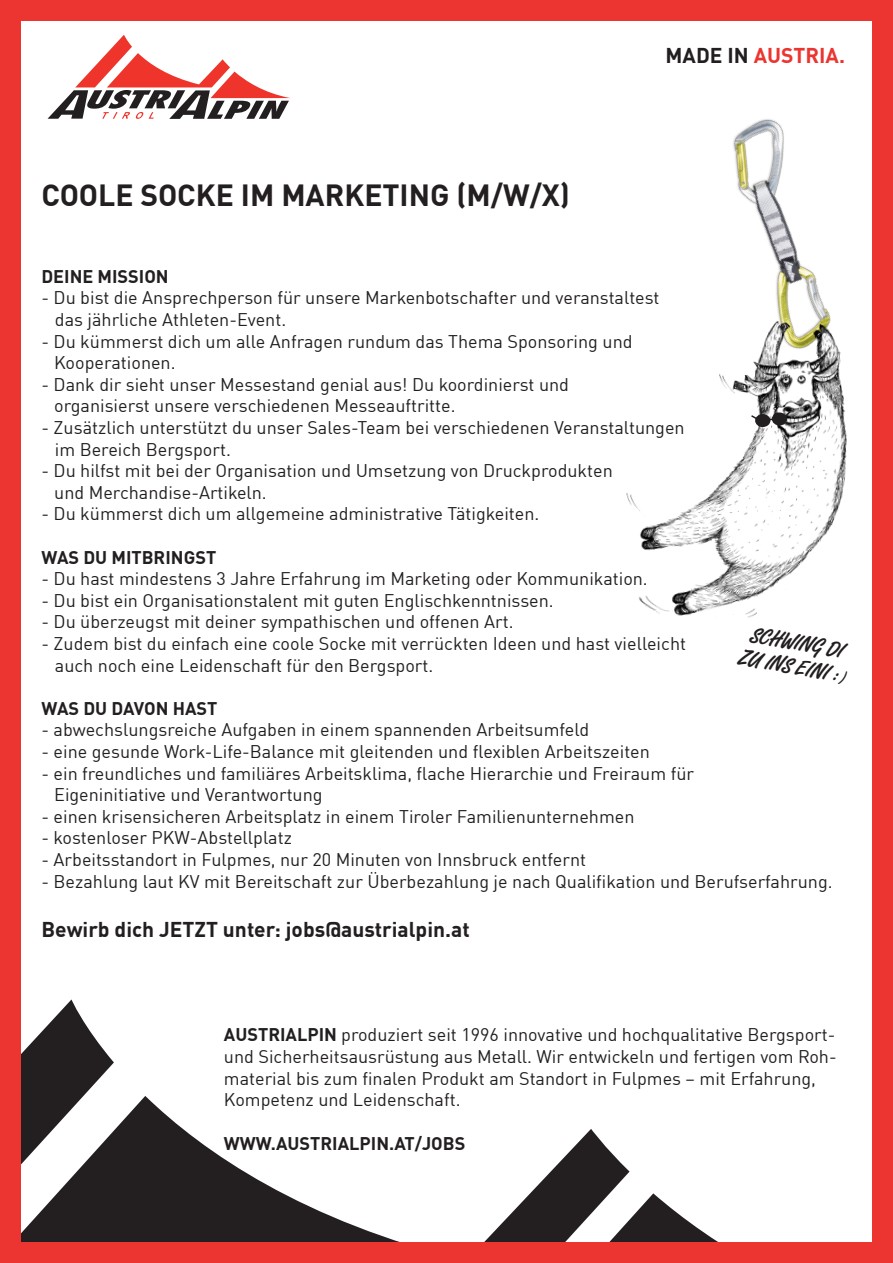
<style>
.page{position:relative;width:893px;height:1263px;background:#ec3430}
.page>*{position:absolute;margin:0;border:0;box-sizing:border-box;transform-origin:0 0}
.t1{font:700 30px "DIN Offc";color:#231f20}
.t2{font:24px/24px "Freestyle Script Bold Plain";color:#231f20;text-align:center}
.t3{font:700 21px "DIN Offc";color:#231f20}
.t4{font:700 21px "DIN Offc";color:#ec3430}
.t5{font:18px/21.6px "DIN Offc";color:#231f20}
.t6{font:700 18px "DIN Offc";color:#231f20}
.s1{color:#231f20}
.s2{font-size:15px}
.s3{font-weight:700}
</style>
<div class="page">
<div style="left:21px;top:21px;width:851px;height:1221px;background:#fff"></div>
<svg style="left:21px;top:999px;width:697px;height:243px"></svg>
<img style="left:733px;top:119px;width:64px;height:134px">
<img style="left:626px;top:253px;width:221px;height:365px">
<svg style="left:48px;top:35px;width:242px;height:84px"></svg>
<div style="left:755px;top:414px;width:15px;height:13px;background:#231f20;border-radius:50%"></div>
<div style="left:772px;top:412px;width:15px;height:13px;background:#231f20;border-radius:50%"></div>
<svg style="left:749px;top:409px;width:43px;height:13px"></svg>
<p class="t1" style="left:41px;top:176px;width:530px">COOLE SOCKE IM MARKETING (M/W/X)</p>
<p class="t4" style="left:666px;top:42px;width:181px"><span class="s1">MADE IN</span> AUSTRIA.</p>
<p class="t6" style="left:41px;top:264px;width:129px">DEINE MISSION</p>
<p class="t5" style="left:55px;top:287px;width:606px;text-indent:-13px">- Du bist die Ansprechperson für unsere Markenbotschafter und veranstaltest das jährliche Athleten-Event.</p>
<p class="t5" style="left:41px;top:330px;width:593px">- Du kümmerst dich um alle Anfragen rundum das Thema Sponsoring und</p>
<p class="t5" style="left:54px;top:351px;width:123px">Kooperationen.</p>
<p class="t5" style="left:41px;top:373px;width:529px">- Dank dir sieht unser Messestand genial aus! Du koordinierst und</p>
<p class="t5" style="left:54px;top:395px;width:403px">organisierst unsere verschiedenen Messeauftritte.</p>
<p class="t5" style="left:55px;top:416px;width:631px;text-indent:-13px">- Zusätzlich unterstützt du unser Sales-Team bei verschiedenen Veranstaltungen im Bereich Bergsport.</p>
<p class="t5" style="left:41px;top:459px;width:573px">- Du hilfst mit bei der Organisation und Umsetzung von Druckprodukten</p>
<p class="t5" style="left:54px;top:481px;width:214px">und Merchandise-Artikeln.</p>
<p class="t5" style="left:41px;top:503px;width:499px">- Du kümmerst dich um allgemeine administrative Tätigkeiten.</p>
<p class="t6" style="left:41px;top:545px;width:176px">WAS DU MITBRINGST</p>
<p class="t5" style="left:41px;top:567px;width:608px">- Du hast mindestens 3 Jahre Erfahrung im Marketing oder Kommunikation.</p>
<p class="t5" style="left:41px;top:589px;width:514px">- Du bist ein Organisationstalent mit guten Englischkenntnissen.</p>
<p class="t5" style="left:41px;top:611px;width:474px">- Du überzeugst mit deiner sympathischen und offenen Art.</p>
<p class="t5" style="left:55px;top:632px;width:633px;text-indent:-13px">- Zudem bist du einfach eine coole Socke mit verrückten Ideen und hast vielleicht auch noch eine Leidenschaft für den Bergsport.</p>
<p class="t6" style="left:41px;top:696px;width:177px">WAS DU DAVON HAST</p>
<p class="t5" style="left:41px;top:719px;width:549px">- abwechslungsreiche Aufgaben in einem spannenden Arbeitsumfeld</p>
<p class="t5" style="left:41px;top:740px;width:610px">- eine gesunde Work-Life-Balance mit gleitenden und flexiblen Arbeitszeiten</p>
<p class="t5" style="left:41px;top:762px;width:654px">- ein freundliches und familiäres Arbeitsklima, flache Hierarchie und Freiraum für</p>
<p class="t5" style="left:54px;top:783px;width:270px">Eigeninitiative und Verantwortung</p>
<p class="t5" style="left:41px;top:805px;width:595px">- einen krisensicheren Arbeitsplatz in einem Tiroler Familienunternehmen</p>
<p class="t5" style="left:41px;top:827px;width:252px">- kostenloser PKW-Abstellplatz</p>
<p class="t5" style="left:41px;top:848px;width:546px">- Arbeitsstandort in Fulpmes, nur 20 Minuten von Innsbruck entfernt</p>
<p class="t5" style="left:41px;top:870px;width:793px">- Bezahlung laut KV mit Bereitschaft zur Überbezahlung je nach Qualifikation und Berufserfahrung.</p>
<p class="t3" style="left:41px;top:916px;width:430px">Bewirb dich JETZT unter: jobs@austrialpin.at</p>
<p class="t2" style="left:747px;top:622px;width:110px;rotate:10deg">SCHWING DI<br>ZU INS EINI :<span class="s2">)</span></p>
<p class="t5" style="left:224px;top:1024px;width:614px"><span class="s3">AUSTRIALPIN</span> produziert seit 1996 innovative und hochqualitative Bergsport&shy;und Sicherheitsausrüstung aus Metall. Wir entwickeln und fertigen vom Roh&shy;material bis zum finalen Produkt am Standort in Fulpmes – mit Erfahrung, Kompetenz und Leidenschaft.</p>
<p class="t6" style="left:224px;top:1131px;width:243px">WWW.AUSTRIALPIN.AT/JOBS</p>
</div>
